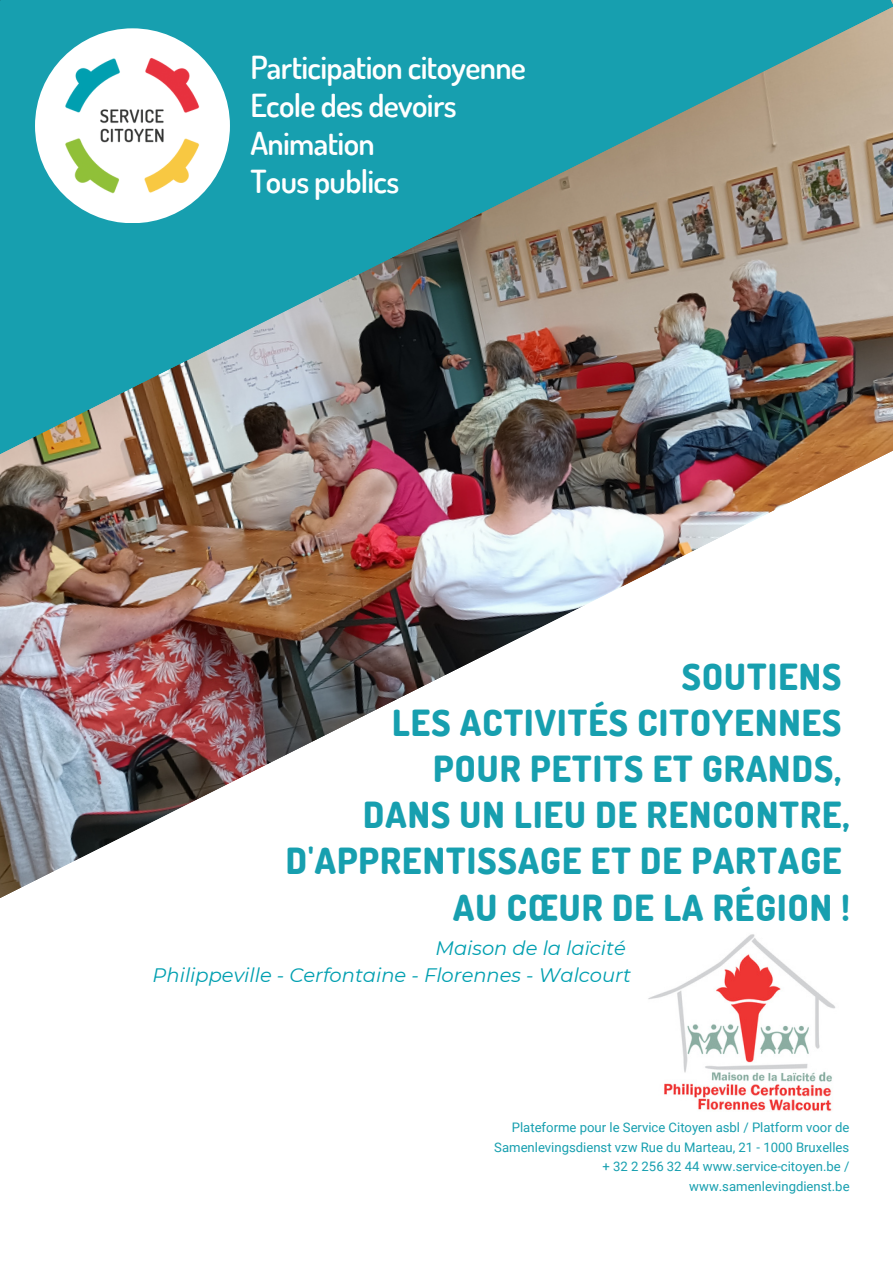
<style>
.page{position:relative;width:893px;height:1264px;background:#fff}
.page>*{position:absolute;margin:0;border:0;box-sizing:border-box;transform-origin:0 0}
.t1{font:800 36px/46px "Dosis";letter-spacing:.03em;color:#179faf;text-align:right}
.t2{font:600 31.8px "Dosis";letter-spacing:-.02em;color:#fff}
.t3{font:italic 19.5px "Montserrat";color:#009fb0}
.t4{font:13.05px/19.6px "Roboto";color:#179faf;text-align:right}
</style>
<div class="page">
<img style="left:0;top:454px;width:886px;height:444px">
<img style="left:0;top:0;width:892px;height:454px">
<div style="left:35px;top:28px;width:195px;height:195px;background:#fff;border-radius:50%"></div>
<img style="left:65px;top:58px;width:135px;height:136px">
<img style="left:648px;top:934px;width:188px;height:177px">
<p class="t2" style="left:250px;top:47px;width:277px">Participation citoyenne</p>
<p class="t2" style="left:250px;top:84px;width:208px">Ecole des devoirs</p>
<p class="t2" style="left:250px;top:122px;width:126px">Animation</p>
<p class="t2" style="left:250px;top:160px;width:150px">Tous publics</p>
<p class="t1" style="left:681px;top:652px;width:161px">SOUTIENS</p>
<p class="t1" style="left:392px;top:699px;width:451px">LES ACTIVITÉS CITOYENNES</p>
<p class="t1" style="left:433px;top:745px;width:410px">POUR PETITS ET GRANDS,</p>
<p class="t1" style="left:286px;top:791px;width:565px">DANS UN LIEU DE RENCONTRE,<br>D'APPRENTISSAGE ET DE PARTAGE</p>
<p class="t1" style="left:453px;top:883px;width:398px">AU CŒUR DE LA RÉGION !</p>
<p class="t3" style="left:435px;top:935px;width:192px">Maison de la laïcité</p>
<p class="t3" style="left:153px;top:962px;width:480px">Philippeville - Cerfontaine - Florennes - Walcourt</p>
<p class="t4" style="left:494px;top:1117px;width:357px">Plateforme pour le Service Citoyen asbl / Platform voor de Samenlevingsdienst vzw Rue du Marteau, 21 - 1000 Bruxelles + 32 2 256 32 44 www.service-citoyen.be / www.samenlevingdienst.be</p>
</div>
